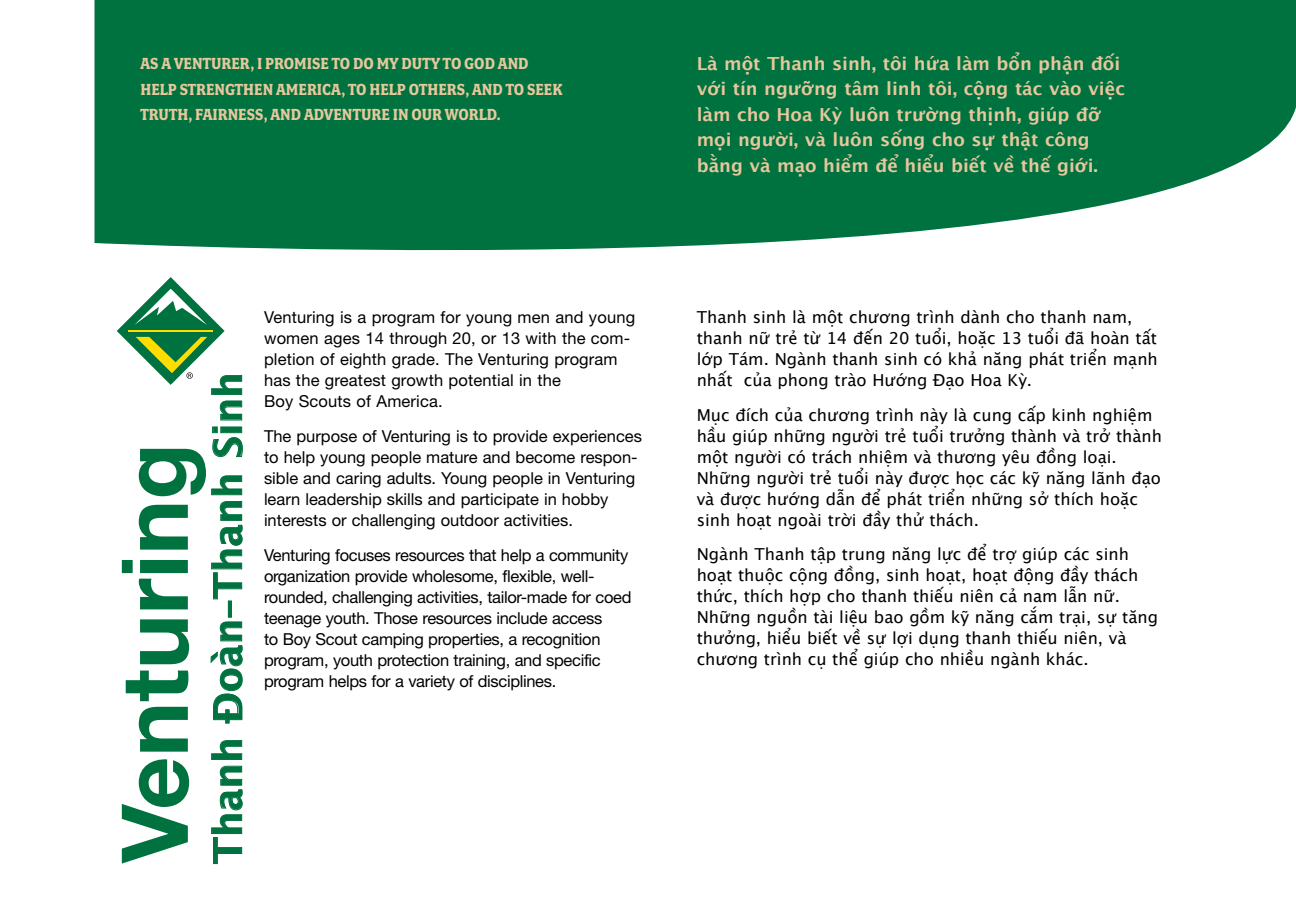
<style>
.page{position:relative;width:1296px;height:918px;background:#fff}
.page>*{position:absolute;margin:0;border:0;box-sizing:border-box;transform-origin:0 0}
.t1{font:700 92.4px "Helvetica Neue";color:#00723f}
.t2{font:700 39px "Lucida Grande";color:#00723f}
.t3{font:700 18px/25.5px "Lucida Grande";color:#e8c79c}
.t4{font:700 18px/25.5px "Fairplex Narrow";color:#e8c79c}
.t5{font:16.5px/21px "Lucida Grande";color:#000}
.t6{font:16.5px/21px "Helvetica Neue";color:#000}
.t7{font:16.5px/21px "Helvetica Neue";letter-spacing:-.02em;color:#000}
</style>
<div class="page">
<svg style="left:94px;top:0;width:1202px;height:251px;background:#157d4e"></svg>
<svg style="left:211px;top:740px;width:32px;height:124px"></svg>
<svg style="left:210px;top:621px;width:33px;height:103px"></svg>
<div style="left:228px;top:601px;width:4px;height:17px;border:1px solid #00723f"></div>
<svg style="left:211px;top:501px;width:32px;height:99px"></svg>
<svg style="left:211px;top:475px;width:31px;height:20px"></svg>
<svg style="left:117px;top:277px;width:126px;height:180px"></svg>
<p class="t4" style="left:140px;top:51px;width:424px">AS A VENTURER, I PROMISE TO DO MY DUTY TO GOD AND<br>HELP STRENGTHEN AMERICA, TO HELP OTHERS, AND TO SEEK<br>TRUTH, FAIRNESS, AND ADVENTURE IN OUR WORLD.</p>
<p class="t3" style="left:697px;top:50px;width:430px">Là một Thanh sinh, tôi hứa làm bổn phận đối với tín ngưỡng tâm linh tôi, cộng tác vào việc làm cho Hoa Kỳ luôn trường thịnh, giúp đỡ mọi người, và luôn sống cho sự thật công bằng và mạo hiểm để hiểu biết về thế giới.</p>
<h2 class="t2" style="left:196px;top:864px;width:493px;rotate:-90deg">Thanh Đoàn–Thanh Sinh</h2>
<h1 class="t1" style="left:98px;top:863px;width:421px;rotate:-90deg">Venturing</h1>
<p class="t6" style="left:264px;top:307px;width:373px">Venturing is a program for young men and young women ages 14 through 20, or 13 with the com&shy;pletion of eighth grade. The Venturing program has the greatest growth potential in the<br>Boy Scouts of America.</p>
<p class="t6" style="left:264px;top:425px;width:379px">The purpose of Venturing is to provide experiences to help young people mature and become respon&shy;sible and caring adults. Young people in Venturing learn leadership skills and participate in hobby interests or challenging outdoor activities.</p>
<p class="t7" style="left:264px;top:544px;width:369px">Venturing focuses resources that help a community organization provide wholesome, flexible, well&shy;rounded, challenging activities, tailor-made for coed teenage youth. Those resources include access<br>to Boy Scout camping properties, a recognition program, youth protection training, and specific program helps for a variety of disciplines.</p>
<p class="t5" style="left:697px;top:307px;width:463px">Thanh sinh là một chương trình dành cho thanh nam, thanh nữ trẻ từ 14 đến 20 tuổi, hoặc 13 tuổi đã hoàn tất lớp Tám. Ngành thanh sinh có khả năng phát triển mạnh nhất của phong trào Hướng Đạo Hoa Kỳ.</p>
<p class="t5" style="left:697px;top:405px;width:467px">Mục đích của chương trình này là cung cấp kinh nghiệm hầu giúp những người trẻ tuổi trưởng thành và trở thành một người có trách nhiệm và thương yêu đồng loại.<br>Những người trẻ tuổi này được học các kỹ năng lãnh đạo và được hướng dẫn để phát triển những sở thích hoặc sinh hoạt ngoài trời đầy thử thách.</p>
<p class="t5" style="left:697px;top:544px;width:463px">Ngành Thanh tập trung năng lực để trợ giúp các sinh hoạt thuộc cộng đồng, sinh hoạt, hoạt động đầy thách thức, thích hợp cho thanh thiếu niên cả nam lẫn nữ.<br>Những nguồn tài liệu bao gồm kỹ năng cắm trại, sự tăng thưởng, hiểu biết về sự lợi dụng thanh thiếu niên, và chương trình cụ thể giúp cho nhiều ngành khác.</p>
</div>
